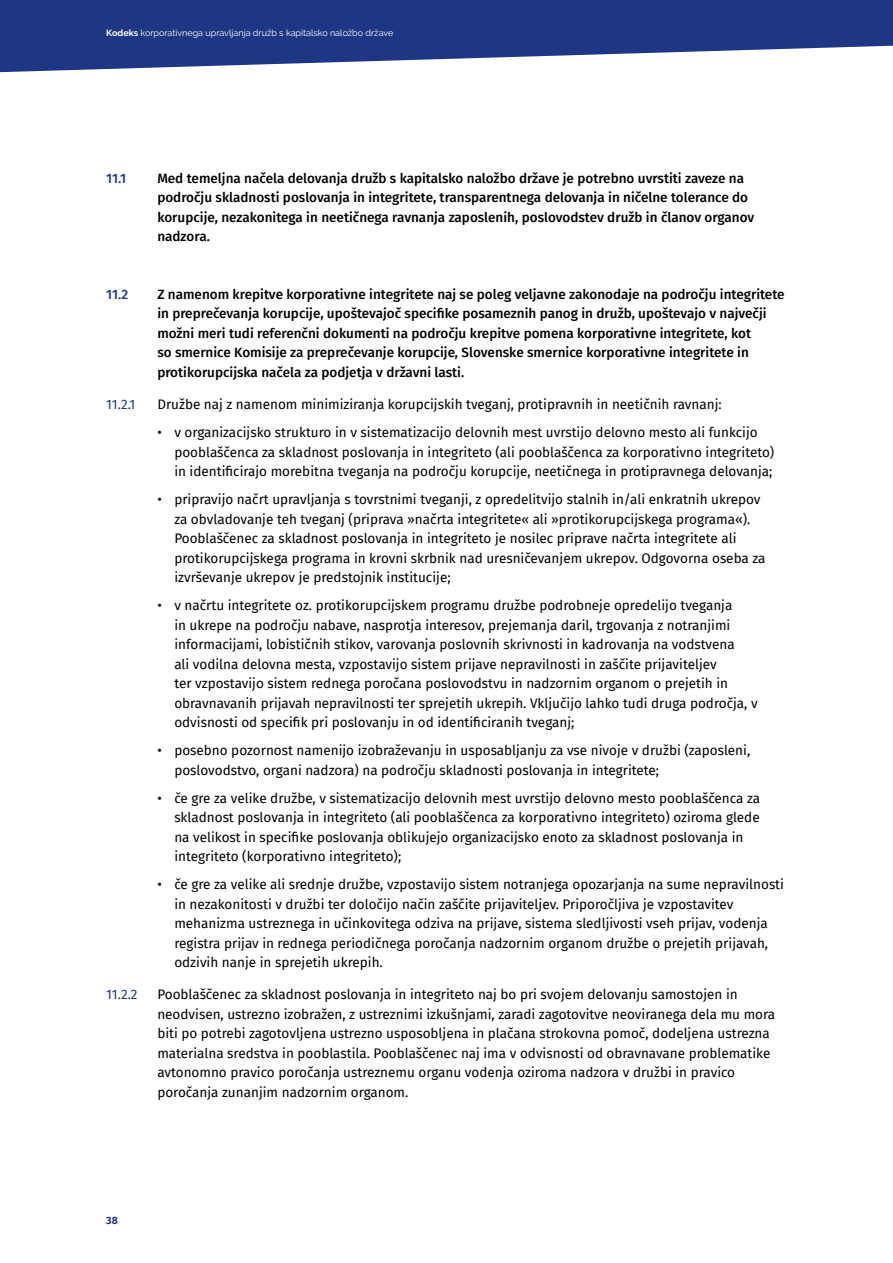
<style>
.page{position:relative;width:893px;height:1263px;background:#fff}
.page>*{position:absolute;margin:0;border:0;box-sizing:border-box;transform-origin:0 0}
.t1{font:13.5px/19.5px "Fira Sans";color:#000}
.t2{font:500 13.5px/19.5px "Fira Sans";color:#000}
.t3{font:13.5px "Fira Sans";color:#1f3685}
.t4{font:500 13.5px "Fira Sans";color:#1f3685}
.t5{font:700 10.5px "Fira Sans";color:#1f3685}
.t6{font:9px "Raleway";color:#fff}
.s1{font-weight:700}
</style>
<div class="page">
<svg style="left:0;top:0;width:893px;height:72px;fill:#1f3685"></svg>
<p class="t6" style="left:106px;top:27px;width:289px"><span class="s1">Kodeks</span> korporativnega upravljanja družb s kapitalsko naložbo države</p>
<p class="t4" style="left:106px;top:167px;width:21px">11.1</p>
<p class="t2" style="left:157px;top:168px;width:599px">Med temeljna načela delovanja družb s kapitalsko naložbo države je potrebno uvrstiti zaveze na področju skladnosti poslovanja in integritete, transparentnega delovanja in ničelne tolerance do korupcije, nezakonitega in neetičnega ravnanja zaposlenih, poslovodstev družb in članov organov nadzora.</p>
<p class="t4" style="left:106px;top:283px;width:24px">11.2</p>
<p class="t2" style="left:157px;top:284px;width:629px">Z namenom krepitve korporativne integritete naj se poleg veljavne zakonodaje na področju integritete in preprečevanja korupcije, upoštevajoč specifike posameznih panog in družb, upoštevajo v največji možni meri tudi referenčni dokumenti na področju krepitve pomena korporativne integritete, kot<br>so smernice Komisije za preprečevanje korupcije, Slovenske smernice korporativne integritete in protikorupcijska načela za podjetja v državni lasti.</p>
<p class="t3" style="left:106px;top:394px;width:31px">11.2.1</p>
<p class="t1" style="left:157px;top:394px;width:566px">Družbe naj z namenom minimiziranja korupcijskih tveganj, protipravnih in neetičnih ravnanj:</p>
<p class="t1" style="left:174px;top:422px;width:601px;text-indent:-17px">• v organizacijsko strukturo in v sistematizacijo delovnih mest uvrstijo delovno mesto ali funkcijo pooblaščenca za skladnost poslovanja in integriteto (ali pooblaščenca za korporativno integriteto) in identificirajo morebitna tveganja na področju korupcije, neetičnega in protipravnega delovanja;</p>
<p class="t1" style="left:174px;top:489px;width:593px;text-indent:-17px">• pripravijo načrt upravljanja s tovrstnimi tveganji, z opredelitvijo stalnih in/ali enkratnih ukrepov za obvladovanje teh tveganj (priprava »načrta integritete« ali »protikorupcijskega programa«).<br>Pooblaščenec za skladnost poslovanja in integriteto je nosilec priprave načrta integritete ali protikorupcijskega programa in krovni skrbnik nad uresničevanjem ukrepov. Odgovorna oseba za izvrševanje ukrepov je predstojnik institucije;</p>
<p class="t1" style="left:174px;top:595px;width:585px;text-indent:-17px">• v načrtu integritete oz. protikorupcijskem programu družbe podrobneje opredelijo tveganja<br>in ukrepe na področju nabave, nasprotja interesov, prejemanja daril, trgovanja z notranjimi informacijami, lobističnih stikov, varovanja poslovnih skrivnosti in kadrovanja na vodstvena<br>ali vodilna delovna mesta, vzpostavijo sistem prijave nepravilnosti in zaščite prijaviteljev<br>ter vzpostavijo sistem rednega poročana poslovodstvu in nadzornim organom o prejetih in obravnavanih prijavah nepravilnosti ter sprejetih ukrepih. Vključijo lahko tudi druga področja, v odvisnosti od specifik pri poslovanju in od identificiranih tveganj;</p>
<p class="t1" style="left:174px;top:740px;width:577px;text-indent:-17px">• posebno pozornost namenijo izobraževanju in usposabljanju za vse nivoje v družbi (zaposleni, poslovodstvo, organi nadzora) na področju skladnosti poslovanja in integritete;</p>
<p class="t1" style="left:174px;top:788px;width:587px;text-indent:-17px">• če gre za velike družbe, v sistematizacijo delovnih mest uvrstijo delovno mesto pooblaščenca za skladnost poslovanja in integriteto (ali pooblaščenca za korporativno integriteto) oziroma glede na velikost in specifike poslovanja oblikujejo organizacijsko enoto za skladnost poslovanja in integriteto (korporativno integriteto);</p>
<p class="t1" style="left:174px;top:874px;width:611px;text-indent:-17px">• če gre za velike ali srednje družbe, vzpostavijo sistem notranjega opozarjanja na sume nepravilnosti in nezakonitosti v družbi ter določijo način zaščite prijaviteljev. Priporočljiva je vzpostavitev mehanizma ustreznega in učinkovitega odziva na prijave, sistema sledljivosti vseh prijav, vodenja registra prijav in rednega periodičnega poročanja nadzornim organom družbe o prejetih prijavah, odzivih nanje in sprejetih ukrepih.</p>
<p class="t3" style="left:106px;top:984px;width:33px">11.2.2</p>
<p class="t1" style="left:157px;top:984px;width:619px">Pooblaščenec za skladnost poslovanja in integriteto naj bo pri svojem delovanju samostojen in neodvisen, ustrezno izobražen, z ustreznimi izkušnjami, zaradi zagotovitve neoviranega dela mu mora biti po potrebi zagotovljena ustrezno usposobljena in plačana strokovna pomoč, dodeljena ustrezna materialna sredstva in pooblastila. Pooblaščenec naj ima v odvisnosti od obravnavane problematike avtonomno pravico poročanja ustreznemu organu vodenja oziroma nadzora v družbi in pravico poročanja zunanjim nadzornim organom.</p>
<p class="t5" style="left:106px;top:1212px;width:13px">38</p>
</div>
